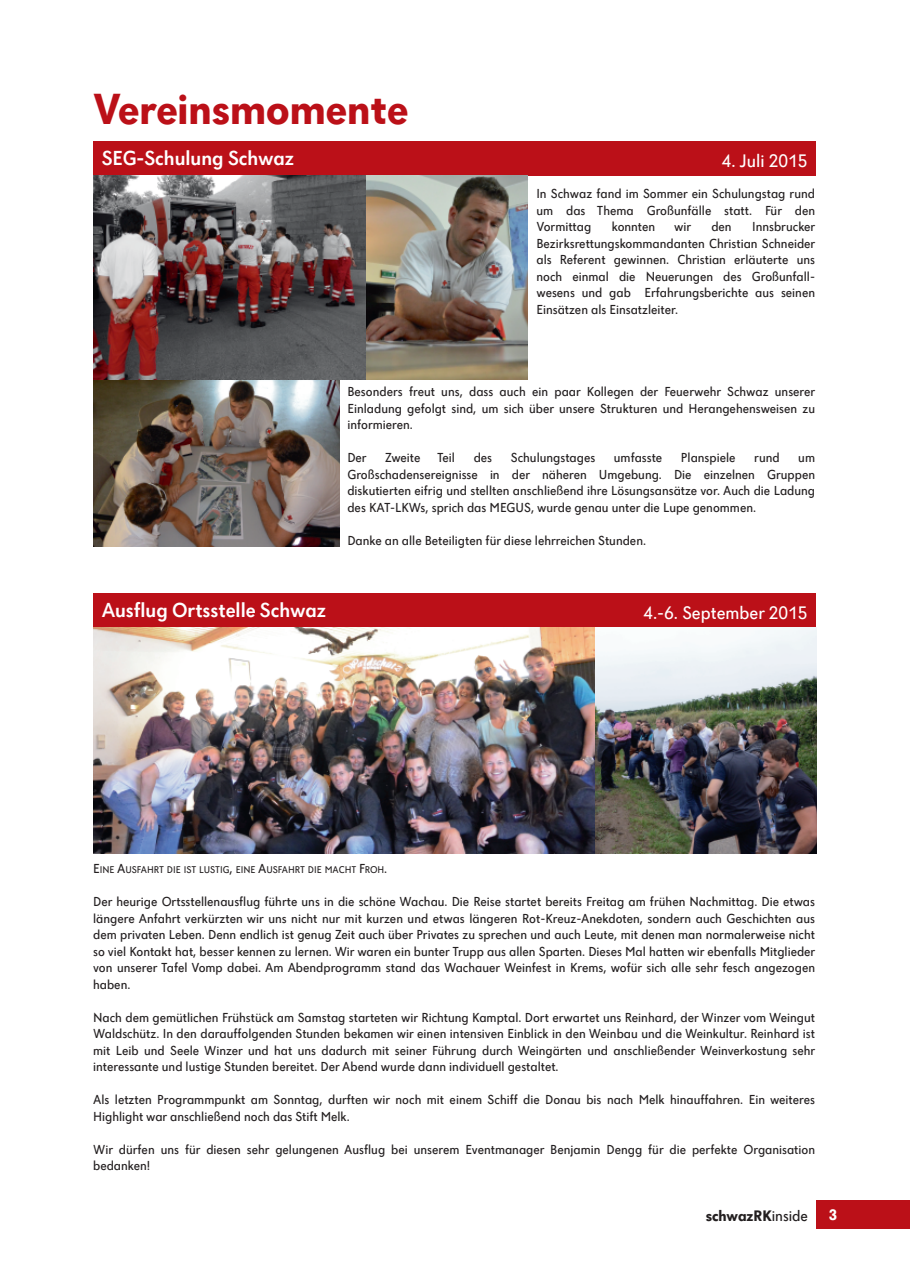
<style>
.page{position:relative;width:910px;height:1280px;background:#fff}
.page>*{position:absolute;margin:0;border:0;box-sizing:border-box;transform-origin:0 0}
.t1{font:700 45px "Dunant";color:#bb1018}
.t2{font:500 21px "Dunant";color:#fff}
.t3{font:18.75px "Dunant";color:#fff}
.t4{font:700 15.75px "Dunant";color:#231f20}
.t5{font:700 15.75px "Dunant";color:#fff}
.t6{font:13.5px/16.5px "Dunant";color:#231f20;text-align:justify}
.t7{font:10.2px "Dunant";letter-spacing:-.01em;color:#231f20}
.s1{font-size:13.5px}
.s2{font-weight:400}
</style>
<div class="page">
<div style="left:816px;top:1201px;width:94px;height:28px;background:#bb1018"></div>
<div style="left:93px;top:141px;width:723px;height:34px;background:#bb1018"></div>
<img style="left:365px;top:175px;width:163px;height:204px">
<img style="left:93px;top:379px;width:247px;height:168px">
<img style="left:93px;top:175px;width:272px;height:204px">
<div style="left:93px;top:594px;width:723px;height:34px;background:#bb1018"></div>
<img style="left:93px;top:628px;width:723px;height:225px">
<h1 class="t1" style="left:94px;top:90px;width:316px">Vereinsmomente</h1>
<h2 class="t2" style="left:102px;top:149px;width:194px">SEG-Schulung Schwaz</h2>
<h3 class="t3" style="left:722px;top:152px;width:87px">4. Juli 2015</h3>
<p class="t6" style="left:536px;top:186px;width:280px">In Schwaz fand im Sommer ein Schulungstag rund um das Thema Großunfälle statt. Für den Vormittag</p>
<p class="t6" style="left:536px;top:219px;width:280px;text-indent:216px">Innsbrucker Bezirksrettungskommandanten Christian Schneider als Referent gewinnen. Christian erläuterte uns noch einmal die Neuerungen des Großunfall&shy;wesens und gab Erfahrungsberichte aus seinen Einsätzen als Einsatzleiter.</p>
<p class="t6" style="left:612px;top:219px;width:45px">konnten</p>
<p class="t6" style="left:674px;top:219px;width:19px">wir</p>
<p class="t6" style="left:711px;top:219px;width:22px">den</p>
<p class="t6" style="left:347px;top:384px;width:469px">Besonders freut uns, dass auch ein paar Kollegen der Feuerwehr Schwaz unserer Einladung gefolgt sind, um sich über unsere Strukturen und Herangehensweisen zu informieren.</p>
<p class="t6" style="left:347px;top:450px;width:21px">Der</p>
<p class="t6" style="left:385px;top:450px;width:71px">Zweite Teil</p>
<p class="t6" style="left:474px;top:450px;width:20px">des</p>
<p class="t6" style="left:511px;top:450px;width:86px">Schulungstages</p>
<p class="t6" style="left:614px;top:450px;width:50px">umfasste</p>
<p class="t6" style="left:681px;top:450px;width:56px">Planspiele</p>
<p class="t6" style="left:754px;top:450px;width:27px">rund</p>
<p class="t6" style="left:347px;top:450px;width:469px;text-indent:451px">um Großschadensereignisse in der näheren Umgebung. Die einzelnen Gruppen diskutierten eifrig und stellten anschließend ihre Lösungsansätze vor. Auch die Ladung des KAT-LKWs, sprich das MEGUS, wurde genau unter die Lupe genommen.</p>
<p class="t6" style="left:347px;top:533px;width:300px">Danke an alle Beteiligten für diese lehrreichen Stunden.</p>
<h2 class="t2" style="left:102px;top:601px;width:226px">Ausflug Ortsstelle Schwaz</h2>
<h3 class="t3" style="left:643px;top:605px;width:166px">4.-6. September 2015</h3>
<p class="t7" style="left:93px;top:865px;width:296px"><span class="s1">E</span>INE <span class="s1">A</span>USFAHRT DIE IST LUSTIG<span class="s1">,</span> EINE <span class="s1">A</span>USFAHRT DIE MACHT <span class="s1">F</span>ROH<span class="s1">.</span></p>
<p class="t6" style="left:93px;top:894px;width:724px">Der heurige Ortsstellenausflug führte uns in die schöne Wachau. Die Reise startet bereits Freitag am frühen Nachmittag. Die etwas längere Anfahrt verkürzten wir uns nicht nur mit kurzen und etwas längeren Rot-Kreuz-Anekdoten, sondern auch Geschichten aus dem privaten Leben. Denn endlich ist genug Zeit auch über Privates zu sprechen und auch Leute, mit denen man normalerweise nicht so viel Kontakt hat, besser kennen zu lernen. Wir waren ein bunter Trupp aus allen Sparten. Dieses Mal hatten wir ebenfalls Mitglieder von unserer Tafel Vomp dabei. Am Abendprogramm stand das Wachauer Weinfest in Krems, wofür sich alle sehr fesch angezogen haben.</p>
<p class="t6" style="left:93px;top:1010px;width:724px">Nach dem gemütlichen Frühstück am Samstag starteten wir Richtung Kamptal. Dort erwartet uns Reinhard, der Winzer vom Weingut Waldschütz. In den darauffolgenden Stunden bekamen wir einen intensiven Einblick in den Weinbau und die Weinkultur. Reinhard ist mit Leib und Seele Winzer und hat uns dadurch mit seiner Führung durch Weingärten und anschließender Weinverkostung sehr interessante und lustige Stunden bereitet. Der Abend wurde dann individuell gestaltet.</p>
<p class="t6" style="left:93px;top:1092px;width:723px">Als letzten Programmpunkt am Sonntag, durften wir noch mit einem Schiff die Donau bis nach Melk hinauffahren. Ein weiteres<br>Highlight war anschließend noch das Stift Melk.</p>
<p class="t6" style="left:93px;top:1142px;width:723px">Wir dürfen uns für diesen sehr gelungenen Ausflug bei unserem Eventmanager Benjamin Dengg für die perfekte Organisation bedanken!</p>
<p class="t4" style="left:706px;top:1209px;width:104px">schwazRK<span class="s2">inside</span></p>
<p class="t5" style="left:829px;top:1208px;width:10px">3</p>
</div>
